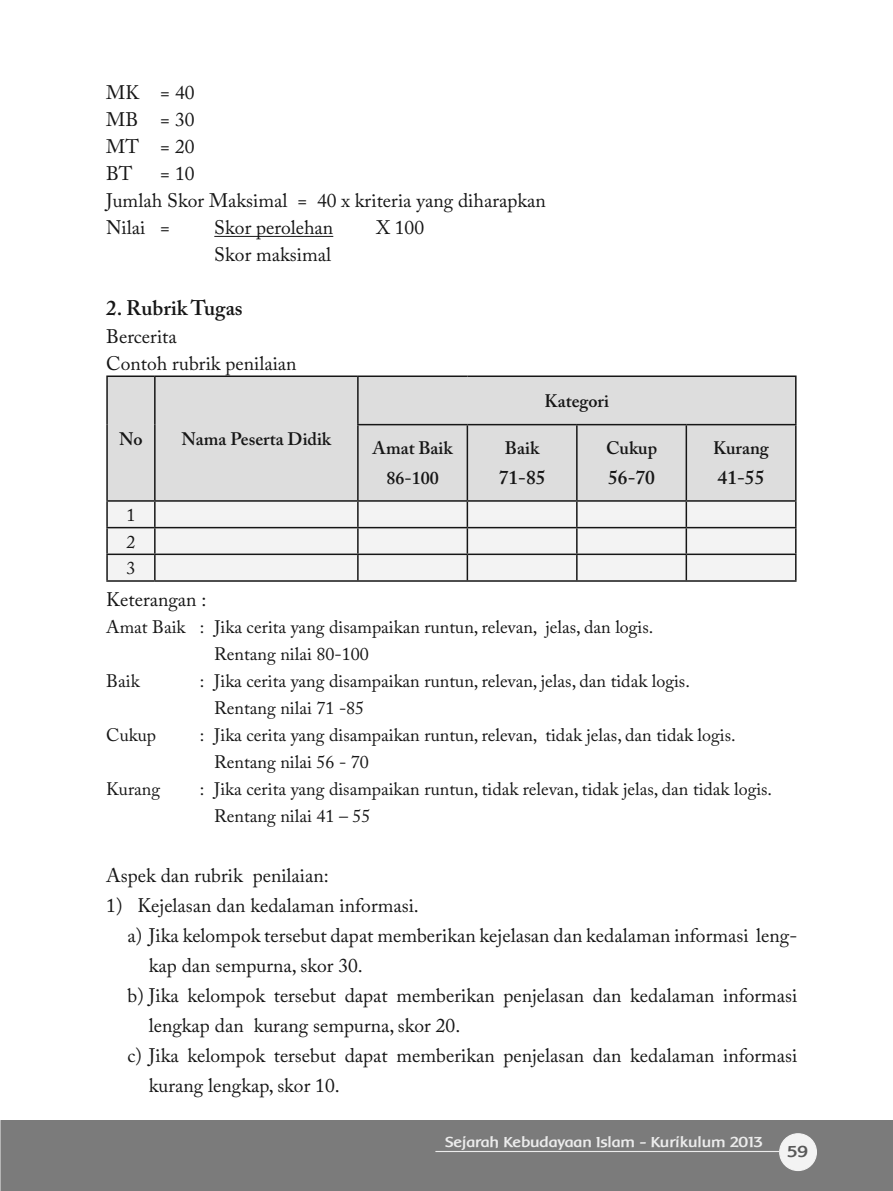
<style>
.page{position:relative;width:893px;height:1191px;background:#fff}
.page>*{position:absolute;margin:0;border:0;box-sizing:border-box;transform-origin:0 0}
.t1{font:600 21px "Adobe Caslon Pro";color:#161616}
.t2{font:19.5px/27px "Adobe Caslon Pro";color:#161616}
.t3{font:600 19.5px "Adobe Caslon Pro";color:#161616}
.t4{font:18px/27px "Adobe Caslon Pro";color:#161616}
.t5{font:600 18px/30px "Adobe Caslon Pro";color:#161616;text-align:center}
.t6{font:700 16.5px "Baar Metanoia";color:#585858}
.t7{font:700 15px "Baar Metanoia";color:#ececec}
</style>
<div class="page">
<svg style="left:0;top:1120px;width:1px;height:71px"></svg>
<div style="left:2px;top:1120px;width:891px;height:71px;background:#7b7b7b"></div>
<div style="left:780px;top:1133px;width:36px;height:37px;background:#f3f3f3;border-radius:50%"></div>
<div style="left:779px;top:1133px;width:38px;height:38px;border:1px solid #f3f3f3;border-radius:50%"></div>
<hr style="left:435px;top:1151px;width:345px;height:1px;background:#ececec">
<hr style="left:214px;top:236px;width:119px;height:1px;background:#161616">
<div style="left:108px;top:377px;width:687px;height:123px;background:#ddd"></div>
<div style="left:108px;top:502px;width:687px;height:78px;background:#f3f3f3"></div>
<hr style="left:106px;top:375px;width:49px;height:2px;background:#161616">
<hr style="left:106px;top:377px;width:2px;height:47px;background:#161616">
<hr style="left:155px;top:375px;width:203px;height:2px;background:#161616">
<hr style="left:154px;top:377px;width:2px;height:47px;background:#161616">
<hr style="left:106px;top:424px;width:2px;height:76px;background:#161616">
<hr style="left:154px;top:424px;width:2px;height:76px;background:#161616">
<hr style="left:358px;top:375px;width:109px;height:2px;background:#161616">
<hr style="left:357px;top:377px;width:2px;height:47px;background:#161616">
<hr style="left:467px;top:375px;width:329px;height:2px;background:#161616">
<hr style="left:795px;top:377px;width:1px;height:47px;background:#161616">
<hr style="left:357px;top:424px;width:110px;height:1px;background:#161616">
<hr style="left:357px;top:425px;width:2px;height:75px;background:#161616">
<hr style="left:467px;top:424px;width:110px;height:1px;background:#161616">
<hr style="left:467px;top:425px;width:1px;height:75px;background:#161616">
<hr style="left:577px;top:424px;width:109px;height:1px;background:#161616">
<hr style="left:576px;top:425px;width:2px;height:75px;background:#161616">
<hr style="left:686px;top:424px;width:110px;height:1px;background:#161616">
<hr style="left:686px;top:425px;width:1px;height:75px;background:#161616">
<hr style="left:795px;top:425px;width:1px;height:75px;background:#161616">
<hr style="left:106px;top:500px;width:49px;height:2px;background:#161616">
<hr style="left:106px;top:502px;width:2px;height:25px;background:#161616">
<hr style="left:155px;top:500px;width:203px;height:2px;background:#161616">
<hr style="left:154px;top:502px;width:2px;height:25px;background:#161616">
<hr style="left:358px;top:500px;width:109px;height:2px;background:#161616">
<hr style="left:357px;top:502px;width:2px;height:25px;background:#161616">
<hr style="left:467px;top:500px;width:110px;height:2px;background:#161616">
<hr style="left:577px;top:500px;width:109px;height:2px;background:#161616">
<hr style="left:576px;top:502px;width:2px;height:25px;background:#161616">
<hr style="left:686px;top:500px;width:110px;height:2px;background:#161616">
<hr style="left:106px;top:527px;width:49px;height:1px;background:#161616">
<hr style="left:106px;top:528px;width:2px;height:25px;background:#161616">
<hr style="left:155px;top:527px;width:203px;height:1px;background:#161616">
<hr style="left:154px;top:528px;width:2px;height:25px;background:#161616">
<hr style="left:358px;top:527px;width:109px;height:1px;background:#161616">
<hr style="left:357px;top:528px;width:2px;height:25px;background:#161616">
<hr style="left:467px;top:527px;width:110px;height:1px;background:#161616">
<hr style="left:577px;top:527px;width:109px;height:1px;background:#161616">
<hr style="left:576px;top:528px;width:2px;height:25px;background:#161616">
<hr style="left:686px;top:527px;width:110px;height:1px;background:#161616">
<hr style="left:106px;top:553px;width:49px;height:2px;background:#161616">
<hr style="left:106px;top:555px;width:2px;height:25px;background:#161616">
<hr style="left:155px;top:553px;width:203px;height:2px;background:#161616">
<hr style="left:154px;top:555px;width:2px;height:25px;background:#161616">
<hr style="left:358px;top:553px;width:109px;height:2px;background:#161616">
<hr style="left:357px;top:555px;width:2px;height:25px;background:#161616">
<hr style="left:467px;top:553px;width:110px;height:2px;background:#161616">
<svg style="left:467px;top:502px;width:1px;height:78px"></svg>
<hr style="left:577px;top:553px;width:109px;height:2px;background:#161616">
<hr style="left:576px;top:555px;width:2px;height:25px;background:#161616">
<hr style="left:686px;top:553px;width:110px;height:2px;background:#161616">
<svg style="left:686px;top:502px;width:1px;height:78px"></svg>
<svg style="left:795px;top:502px;width:1px;height:78px"></svg>
<hr style="left:106px;top:580px;width:49px;height:2px;background:#161616">
<hr style="left:155px;top:580px;width:641px;height:2px;background:#161616">
<p class="t2" style="left:106px;top:82px;width:90px;text-align:justify">MK = 40<br>MB = 30<br>MT = 20<br>BT</p>
<p class="t2" style="left:106px;top:163px;width:441px;text-indent:54px">= 10<br>Jumlah Skor Maksimal = 40 x kriteria yang diharapkan<br>Nilai =</p>
<p class="t2" style="left:214px;top:217px;width:120px">Skor perolehan</p>
<p class="t2" style="left:376px;top:217px;width:49px">X 100</p>
<p class="t2" style="left:214px;top:244px;width:118px">Skor maksimal</p>
<p class="t1" style="left:106px;top:300px;width:138px">2. Rubrik Tugas</p>
<p class="t2" style="left:106px;top:325px;width:192px">Bercerita<br>Contoh rubrik penilaian</p>
<p class="t5" style="left:119px;top:426px;width:25px">No</p>
<p class="t5" style="left:182px;top:426px;width:151px">Nama Peserta Didik</p>
<p class="t5" style="left:545px;top:388px;width:66px">Kategori</p>
<p class="t5" style="left:373px;top:436px;width:82px">Amat Baik<br>86-100</p>
<p class="t5" style="left:505px;top:436px;width:36px">Baik</p>
<p class="t3" style="left:499px;top:470px;width:48px">71-85</p>
<p class="t5" style="left:606px;top:436px;width:53px">Cukup</p>
<p class="t3" style="left:608px;top:470px;width:48px">56-70</p>
<p class="t5" style="left:713px;top:436px;width:57px">Kurang</p>
<p class="t3" style="left:718px;top:470px;width:48px">41-55</p>
<p class="t4" style="left:126px;top:504px;width:10px;text-align:justify">1<br>2<br>3</p>
<p class="t2" style="left:106px;top:588px;width:102px">Keterangan :</p>
<p class="t4" style="left:106px;top:615px;width:549px">Amat Baik : Jika cerita yang disampaikan runtun, relevan, jelas, dan logis.</p>
<p class="t4" style="left:214px;top:642px;width:156px">Rentang nilai 80-100</p>
<p class="t4" style="left:106px;top:669px;width:35px">Baik</p>
<p class="t4" style="left:214px;top:669px;width:477px;text-indent:-14px">: Jika cerita yang disampaikan runtun, relevan, jelas, dan tidak logis.<br>Rentang nilai 71 -85</p>
<p class="t4" style="left:106px;top:723px;width:51px">Cukup</p>
<p class="t4" style="left:214px;top:723px;width:523px;text-indent:-14px">: Jika cerita yang disampaikan runtun, relevan, tidak jelas, dan tidak logis.<br>Rentang nilai 56 - 70</p>
<p class="t4" style="left:106px;top:777px;width:55px">Kurang</p>
<p class="t4" style="left:214px;top:777px;width:559px;text-indent:-15px">: Jika cerita yang disampaikan runtun, tidak relevan, tidak jelas, dan tidak logis.<br>Rentang nilai 41 – 55</p>
<p class="t2" style="left:106px;top:864px;width:224px">Aspek dan rubrik penilaian:</p>
<p class="t2" style="left:106px;top:894px;width:314px">1) Kejelasan dan kedalaman informasi.</p>
<p class="t2" style="left:128px;top:924px;width:671px">a) Jika kelompok tersebut dapat memberikan kejelasan dan kedalaman informasi leng-</p>
<p class="t2" style="left:149px;top:954px;width:216px">kap dan sempurna, skor 30.</p>
<p class="t2" style="left:128px;top:984px;width:671px">b) Jika kelompok tersebut dapat memberikan penjelasan dan kedalaman informasi</p>
<p class="t2" style="left:149px;top:1014px;width:313px">lengkap dan kurang sempurna, skor 20.</p>
<p class="t2" style="left:128px;top:1044px;width:671px">c) Jika kelompok tersebut dapat memberikan penjelasan dan kedalaman informasi</p>
<p class="t2" style="left:149px;top:1074px;width:192px">kurang lengkap, skor 10.</p>
<p class="t7" style="left:445px;top:1134px;width:319px">Sejarah Kebudayaan Islam - Kurikulum 2013</p>
<p class="t6" style="left:787px;top:1143px;width:22px">59</p>
</div>
